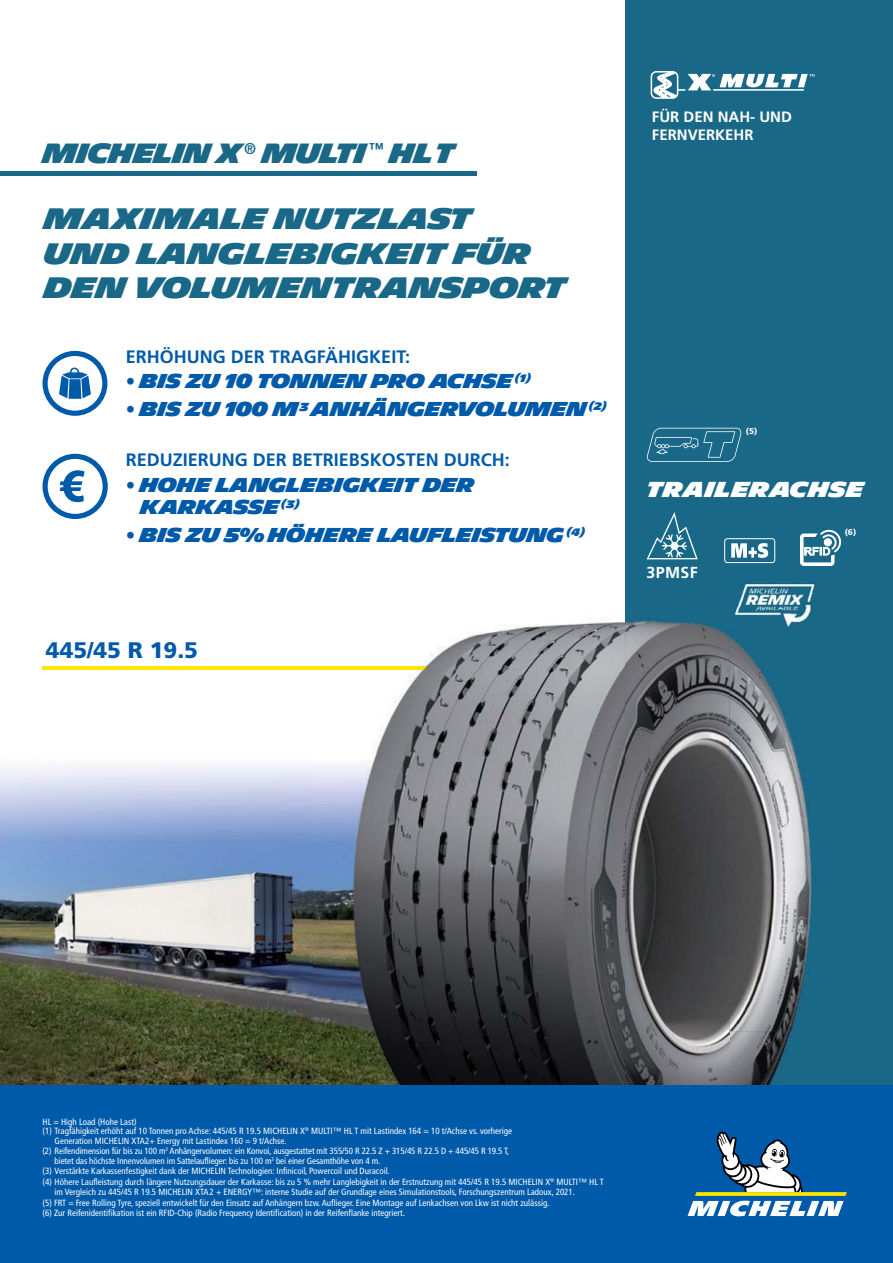
<style>
.page{position:relative;width:893px;height:1263px;background:#fff}
.page>*{position:absolute;margin:0;border:0;box-sizing:border-box;transform-origin:0 0}
.t1{font:900 28.65px/34.5px "Michelin";letter-spacing:-.025em;color:#196887}
.t2{font:900 27px "Michelin";letter-spacing:-.05em;color:#196887;scale:.95 1}
.t3{font:900 22.5px "Frutiger LT Std";color:#005aaa}
.t4{font:900 21px "Michelin";color:#fff}
.t5{font:900 19.5px/22.5px "Michelin";letter-spacing:-.03em;color:#005aaa}
.t6{font:700 18px "Frutiger LT Std";color:#005aaa}
.t7{font:700 15.9px "Frutiger LT Std";letter-spacing:.025em;color:#fff}
.t8{font:700 15px/18px "Frutiger LT Std";color:#fff}
.t9{font:condensed 9px "Frutiger LT Pro";color:#fff}
.t10{font:condensed 9px "Frutiger LT Std";letter-spacing:-.01em;color:#fff}
.t11{font:900 8.25px "Frutiger LT Std";color:#fff}
.s1{font-family:"Frutiger";font-weight:400}
.s2{font-family:"Frutiger LT Std"}
</style>
<div class="page">
<img style="left:0;top:763px;width:417px;height:322px">
<hr style="left:43px;top:666px;width:466px;height:3px;background:#ffe600">
<div style="left:625px;top:0;width:268px;height:1263px;background:#196887"></div>
<svg style="left:651px;top:71px;width:164px;height:28px"></svg>
<svg style="left:43px;top:454px;width:65px;height:65px"></svg>
<svg style="left:43px;top:351px;width:64px;height:65px"></svg>
<img style="left:314px;top:622px;width:311px;height:141px">
<img style="left:417px;top:763px;width:208px;height:322px">
<img style="left:314px;top:666px;width:195px;height:3px">
<img style="left:625px;top:620px;width:106px;height:465px">
<img style="left:731px;top:1031px;width:60px;height:54px">
<img style="left:729px;top:620px;width:83px;height:411px">
<div style="left:0;top:1085px;width:893px;height:178px;background:#005aaa"></div>
<svg style="left:688px;top:1132px;width:159px;height:84px"></svg>
<svg style="left:647px;top:512px;width:51px;height:47px"></svg>
<div style="left:724px;top:538px;width:51px;height:25px;border:1px solid #fff;border-radius:3px"></div>
<svg style="left:731px;top:543px;width:37px;height:15px"></svg>
<svg style="left:800px;top:529px;width:42px;height:37px"></svg>
<img style="left:734px;top:582px;width:81px;height:48px">
<svg style="left:647px;top:428px;width:95px;height:34px"></svg>
<hr style="left:0;top:171px;width:476px;height:4px;background:#196887">
<h2 class="t2" style="left:43px;top:138px;width:436px">MICHELIN X <sup>®</sup> MULTI <sup>™</sup> HLT</h2>
<h1 class="t1" style="left:44px;top:202px;width:524px">MAXIMALE NUTZLAST<br>UND LANGLEBIGKEIT FÜR<br>DEN VOLUMENTRANSPORT</h1>
<h3 class="t6" style="left:126px;top:349px;width:286px">ERHÖHUNG DER TRAGFÄHIGKEIT:</h3>
<h3 class="t5" style="left:126px;top:370px;width:407px"><span class="s1">•</span> BIS ZU 10 TONNEN PRO ACHSE <sup>(1)</sup></h3>
<h3 class="t5" style="left:126px;top:398px;width:483px"><span class="s1">•</span> BIS ZU 100 M<sup>3</sup> ANHÄNGERVOLUMEN <sup>(2)</sup></h3>
<h3 class="t6" style="left:126px;top:452px;width:386px">REDUZIERUNG DER BETRIEBSKOSTEN DURCH:</h3>
<h3 class="t5" style="left:140px;top:473px;width:336px;text-indent:-14px"><span class="s1">•</span> HOHE LANGLEBIGKEIT DER<br>KARKASSE <sup>(3)</sup></h3>
<h3 class="t5" style="left:126px;top:524px;width:461px"><span class="s1">•</span> BIS ZU 5% HÖHERE LAUFLEISTUNG <sup>(4)</sup></h3>
<h3 class="t3" style="left:46px;top:640px;width:154px">445/45 R 19.5</h3>
<h3 class="t8" style="left:652px;top:108px;width:141px">FÜR DEN NAH- UND<br>FERNVERKEHR</h3>
<p class="t11" style="left:746px;top:428px;width:13px">(5)</p>
<h3 class="t4" style="left:646px;top:478px;width:219px">TRAILERACHSE</h3>
<h3 class="t7" style="left:647px;top:565px;width:53px">3PMSF</h3>
<p class="t11" style="left:845px;top:529px;width:13px">(6)</p>
<p class="t10" style="left:43px;top:1118px;width:96px">HL = High Load (Hohe Last)</p>
<p class="t10" style="left:43px;top:1127px;width:471px">(1) Tragfähigkeit erhöht auf 10 Tonnen pro Achse: 445/45 R 19.5 MICHELIN X<sup>®</sup> MULTI™ HL T mit Lastindex 164 = 10 t/Achse vs. vorherige</p>
<p class="t10" style="left:55px;top:1137px;width:233px">Generation MICHELIN XTA2+ Energy mit Lastindex 160 = 9 t/Achse.</p>
<p class="t10" style="left:43px;top:1147px;width:468px">(2) Reifendimension für bis zu 100 m<sup>3</sup> Anhängervolumen: ein Konvoi, ausgestattet mit 355/50 R 22.5 Z + 315/45 R 22.5 D + 445/45 R 19.5 T,</p>
<p class="t10" style="left:55px;top:1157px;width:327px">bietet das höchste Innenvolumen im Sattelauflieger: bis zu 100 m<sup>3</sup> bei einer Gesamthöhe von 4 m.</p>
<p class="t9" style="left:43px;top:1167px;width:348px">(3) Verstärkte Karkassenfestigkeit dank der MICHELIN Technologien: Infinicoil, Powercoil und Duracoil.</p>
<p class="t9" style="left:43px;top:1178px;width:563px">(4) Höhere Laufleistung durch längere Nutzungsdauer der Karkasse: bis zu 5 % mehr Langlebigkeit in der Erstnutzung mit 445/45 R 19.5 MICHELIN <span class="s2">X</span><sup>®</sup> <span class="s2">MULTI™</span> HL T</p>
<p class="t9" style="left:55px;top:1188px;width:522px">im Vergleich zu 445/45 R 19.5 MICHELIN XTA2 + ENERGY™: interne Studie auf der Grundlage eines Simulationstools, Forschungszentrum Ladoux, 2021.</p>
<p class="t9" style="left:43px;top:1199px;width:508px">(5) FRT = Free Rolling Tyre, speziell entwickelt für den Einsatz auf Anhängern bzw. Auflieger. Eine Montage auf Lenkachsen von Lkw ist nicht zulässig.</p>
<p class="t9" style="left:43px;top:1209px;width:364px">(6) Zur Reifenidentifikation ist ein RFID-Chip (Radio Frequency Identification) in der Reifenflanke integriert.</p>
</div>
